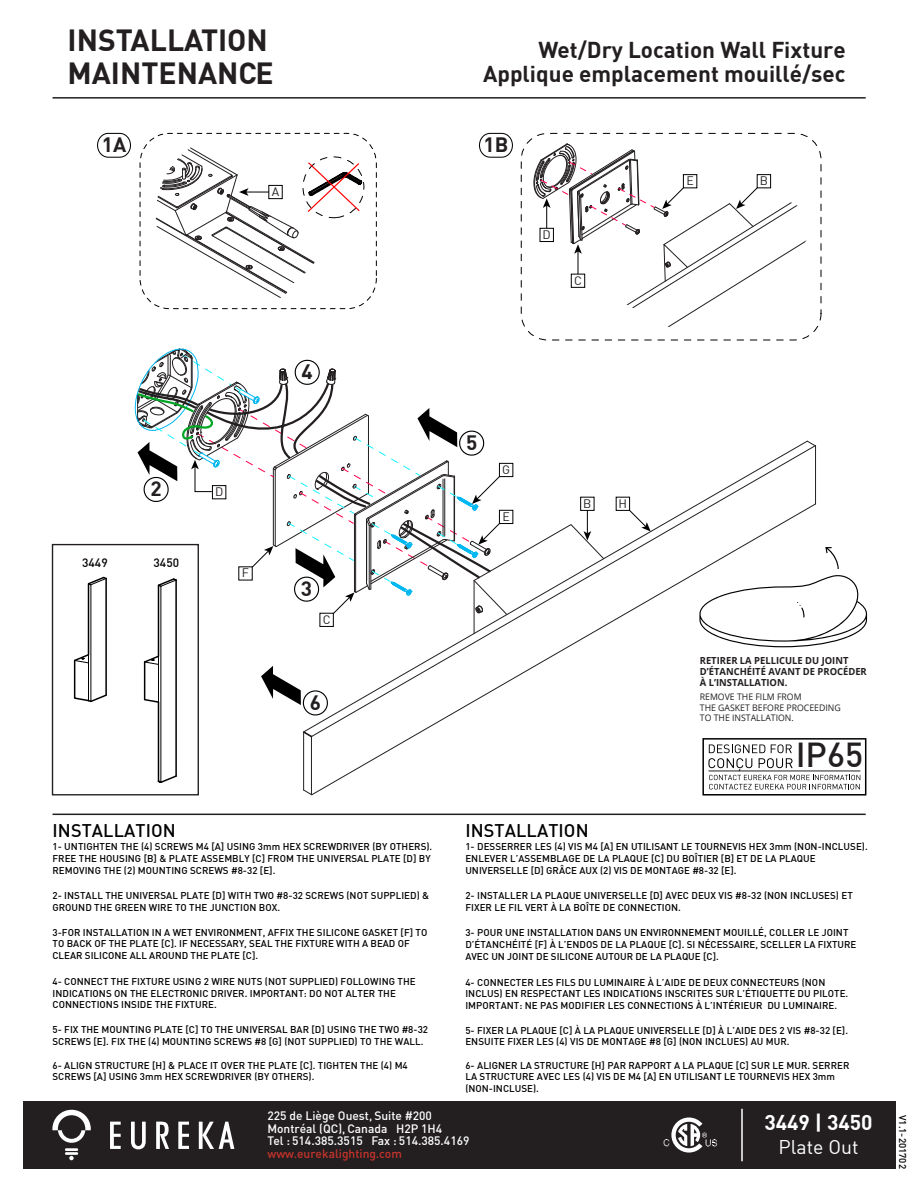
<style>
.page{position:relative;width:918px;height:1188px;background:#fff}
.page>*{position:absolute;margin:0;border:0;box-sizing:border-box;transform-origin:0 0}
.t1{font:500 34.05px "DIN";color:#231f20}
.t2{font:700 30px/33px "DIN";color:#231f20}
.t3{font:700 22.5px/24px "DIN";color:#231f20;text-align:right}
.t4{font:700 21px "DIN";color:#fff}
.t5{font:700 20.4px "DIN";color:#231f20}
.t6{font:19.5px "DIN";color:#fff}
.t7{font:500 18px "DIN";letter-spacing:.005em;color:#000}
.t8{font:12.15px "DIN";color:#231f20}
.t9{font:500 12px/12.8px "DIN";color:#fff}
.t10{font:500 12px "DIN";color:#c6332c}
.t11{font:500 12px "DIN";letter-spacing:.005em;color:#000}
.t12{font:500 9.75px/11.7px "DIN";letter-spacing:.005em;color:#000}
.t13{font:700 9.75px/11.1px "Open Sans";color:#231f20;scale:.96 1}
.t14{font:9px/10.5px "Open Sans";color:#231f20;scale:.96 1}
</style>
<div class="page">
<div style="left:23px;top:1101px;width:872px;height:68px;background:#231f20"></div>
<svg style="left:110px;top:1122px;width:11px;height:27px"></svg>
<svg style="left:178px;top:1122px;width:11px;height:27px"></svg>
<svg style="left:156px;top:1122px;width:13px;height:27px"></svg>
<svg style="left:131px;top:1122px;width:15px;height:27px"></svg>
<svg style="left:199px;top:1122px;width:35px;height:27px"></svg>
<svg style="left:52px;top:1110px;width:39px;height:50px"></svg>
<hr style="left:741px;top:1109px;width:2px;height:52px;background:#fff">
<hr style="left:53px;top:97px;width:813px;height:2px;background:#231f20">
<hr style="left:53px;top:814px;width:813px;height:1px;background:#231f20">
<svg style="left:664px;top:1118px;width:53px;height:35px"></svg>
<svg style="left:816px;top:770px;width:44px;height:20px"></svg>
<hr style="left:708px;top:771px;width:152px;height:1px;background:#231f20">
<div style="left:702px;top:738px;width:164px;height:58px;border:2px solid #000"></div>
<div style="left:97px;top:133px;width:34px;height:25px;border:1px solid #000;border-radius:11px"></div>
<svg style="left:156px;top:147px;width:209px;height:151px"></svg>
<div style="left:140px;top:133px;width:237px;height:176px;border:1px dashed #000;border-radius:30px"></div>
<svg style="left:261px;top:666px;width:42px;height:39px"></svg>
<svg style="left:808px;top:441px;width:7px;height:4px"></svg>
<hr style="left:303px;top:732px;width:1px;height:58px;background:#231f20">
<svg style="left:311px;top:737px;width:505px;height:59px"></svg>
<svg style="left:311px;top:445px;width:505px;height:292px"></svg>
<svg style="left:303px;top:731px;width:10px;height:7px"></svg>
<svg style="left:303px;top:789px;width:9px;height:7px"></svg>
<hr style="left:474px;top:580px;width:1px;height:54px;background:#231f20">
<div style="left:319px;top:613px;width:15px;height:14px;border:1px solid #000"></div>
<div style="left:616px;top:497px;width:14px;height:14px;border:1px solid #000"></div>
<svg style="left:628px;top:509px;width:23px;height:23px"></svg>
<svg style="left:554px;top:143px;width:265px;height:198px"></svg>
<div style="left:757px;top:174px;width:14px;height:14px;border:1px solid #000"></div>
<div style="left:479px;top:133px;width:34px;height:25px;border:1px solid #000;border-radius:11px"></div>
<div style="left:571px;top:274px;width:14px;height:14px;border:1px solid #000"></div>
<svg style="left:533px;top:143px;width:226px;height:139px"></svg>
<div style="left:521px;top:133px;width:300px;height:207px;border:1px dashed #000;border-radius:27px"></div>
<hr style="left:158px;top:702px;width:1px;height:79px;background:#000">
<hr style="left:158px;top:585px;width:1px;height:71px;background:#000">
<svg style="left:157px;top:774px;width:20px;height:9px"></svg>
<hr style="left:161px;top:586px;width:1px;height:196px;background:#000">
<hr style="left:175px;top:580px;width:2px;height:196px;background:#000">
<svg style="left:135px;top:348px;width:470px;height:268px"></svg>
<svg style="left:143px;top:654px;width:17px;height:50px"></svg>
<hr style="left:88px;top:584px;width:1px;height:70px;background:#000">
<hr style="left:91px;top:585px;width:1px;height:117px;background:#000">
<hr style="left:105px;top:579px;width:2px;height:116px;background:#000">
<svg style="left:87px;top:576px;width:20px;height:10px"></svg>
<svg style="left:73px;top:653px;width:34px;height:50px"></svg>
<div style="left:52px;top:544px;width:147px;height:251px;border:1px solid #231f20"></div>
<svg style="left:699px;top:547px;width:168px;height:100px"></svg>
<h2 class="t2" style="left:68px;top:23px;width:208px">INSTALLATION<br>MAINTENANCE</h2>
<h3 class="t3" style="left:483px;top:37px;width:364px">Wet/Dry Location Wall Fixture<br>Applique emplacement mouillé/sec</h3>
<h3 class="t5" style="left:102px;top:131px;width:26px">1A</h3>
<p class="t8" style="left:272px;top:184px;width:9px">A</p>
<h3 class="t5" style="left:484px;top:131px;width:26px">1B</h3>
<p class="t8" style="left:543px;top:227px;width:10px">D</p>
<p class="t8" style="left:574px;top:273px;width:9px">C</p>
<p class="t8" style="left:686px;top:173px;width:9px">E</p>
<p class="t8" style="left:760px;top:173px;width:10px">B</p>
<h3 class="t5" style="left:151px;top:475px;width:13px">2</h3>
<p class="t11" style="left:82px;top:555px;width:27px">3449</p>
<p class="t11" style="left:153px;top:555px;width:27px">3450</p>
<p class="t8" style="left:215px;top:484px;width:10px">D</p>
<p class="t8" style="left:242px;top:565px;width:9px">F</p>
<h3 class="t5" style="left:302px;top:358px;width:13px">4</h3>
<h3 class="t5" style="left:301px;top:575px;width:13px">3</h3>
<p class="t8" style="left:323px;top:612px;width:9px">C</p>
<h3 class="t5" style="left:310px;top:689px;width:13px">6</h3>
<h3 class="t7" style="left:53px;top:819px;width:125px">INSTALLATION</h3>
<p class="t12" style="left:53px;top:841px;width:381px">1- UNTIGHTEN THE (4) SCREWS M4 [A] USING 3mm HEX SCREWDRIVER (BY OTHERS).<br>FREE THE HOUSING [B] &amp; PLATE ASSEMBLY [C] FROM THE UNIVERSAL PLATE [D] BY<br>REMOVING THE (2) MOUNTING SCREWS #8-32 [E].</p>
<p class="t12" style="left:53px;top:889px;width:378px">2- INSTALL THE UNIVERSAL PLATE [D] WITH TWO #8-32 SCREWS (NOT SUPPLIED) &amp;<br>GROUND THE GREEN WIRE TO THE JUNCTION BOX.</p>
<p class="t12" style="left:53px;top:926px;width:376px">3-FOR INSTALLATION IN A WET ENVIRONMENT, AFFIX THE SILICONE GASKET [F] TO<br>TO BACK OF THE PLATE [C]. IF NECESSARY, SEAL THE FIXTURE WITH A BEAD OF<br>CLEAR SILICONE ALL AROUND THE PLATE [C].</p>
<p class="t12" style="left:53px;top:975px;width:365px">4- CONNECT THE FIXTURE USING 2 WIRE NUTS (NOT SUPPLIED) FOLLOWING THE<br>INDICATIONS ON THE ELECTRONIC DRIVER. IMPORTANT: DO NOT ALTER THE<br>CONNECTIONS INSIDE THE FIXTURE.</p>
<p class="t12" style="left:53px;top:1024px;width:377px">5- FIX THE MOUNTING PLATE [C] TO THE UNIVERSAL BAR [D] USING THE TWO #8-32<br>SCREWS [E]. FIX THE (4) MOUNTING SCREWS #8 [G] (NOT SUPPLIED) TO THE WALL.</p>
<p class="t12" style="left:53px;top:1059px;width:357px">6- ALIGN STRUCTURE [H] &amp; PLACE IT OVER THE PLATE [C]. TIGHTEN THE (4) M4<br>SCREWS [A] USING 3mm HEX SCREWDRIVER (BY OTHERS).</p>
<h3 class="t5" style="left:466px;top:429px;width:13px">5</h3>
<p class="t8" style="left:502px;top:462px;width:9px">G</p>
<p class="t8" style="left:502px;top:509px;width:9px">E</p>
<p class="t8" style="left:583px;top:496px;width:10px">B</p>
<p class="t8" style="left:619px;top:496px;width:10px">H</p>
<p class="t13" style="left:700px;top:654px;width:175px">RETIRER LA PELLICULE DU JOINT<br>D’ÉTANCHÉITÉ AVANT DE PROCÉDER<br>À L’INSTALLATION.</p>
<p class="t14" style="left:700px;top:692px;width:148px">REMOVE THE FILM FROM<br>THE GASKET BEFORE PROCEEDING<br>TO THE INSTALLATION.</p>
<h1 class="t1" style="left:796px;top:733px;width:69px">IP65</h1>
<h3 class="t7" style="left:465px;top:819px;width:125px">INSTALLATION</h3>
<p class="t12" style="left:465px;top:841px;width:404px">1- DESSERRER LES (4) VIS M4 [A] EN UTILISANT LE TOURNEVIS HEX 3mm (NON-INCLUSE).<br>ENLEVER L’ASSEMBLAGE DE LA PLAQUE [C] DU BOÎTIER [B] ET DE LA PLAQUE<br>UNIVERSELLE [D] GRÂCE AUX (2) VIS DE MONTAGE #8-32 [E].</p>
<p class="t12" style="left:465px;top:889px;width:389px">2- INSTALLER LA PLAQUE UNIVERSELLE [D] AVEC DEUX VIS #8-32 (NON INCLUSES) ET<br>FIXER LE FIL VERT À LA BOÎTE DE CONNECTION.</p>
<p class="t12" style="left:465px;top:927px;width:393px">3- POUR UNE INSTALLATION DANS UN ENVIRONNEMENT MOUILLÉ, COLLER LE JOINT<br>D’ÉTANCHÉITÉ [F] À L’ENDOS DE LA PLAQUE [C]. SI NÉCESSAIRE, SCELLER LA FIXTURE<br>AVEC UN JOINT DE SILICONE AUTOUR DE LA PLAQUE [C].</p>
<p class="t12" style="left:465px;top:976px;width:384px">4- CONNECTER LES FILS DU LUMINAIRE À L’AIDE DE DEUX CONNECTEURS (NON<br>INCLUS) EN RESPECTANT LES INDICATIONS INSCRITES SUR L’ÉTIQUETTE DU PILOTE.<br>IMPORTANT: NE PAS MODIFIER LES CONNECTIONS À L’INTÉRIEUR DU LUMINAIRE.</p>
<p class="t12" style="left:465px;top:1025px;width:384px;line-height:10.8px">5- FIXER LA PLAQUE [C] À LA PLAQUE UNIVERSELLE [D] À L’AIDE DES 2 VIS #8-32 [E].<br>ENSUITE FIXER LES (4) VIS DE MONTAGE #8 [G] (NON INCLUES) AU MUR.</p>
<p class="t12" style="left:465px;top:1060px;width:386px">6- ALIGNER LA STRUCTURE [H] PAR RAPPORT A LA PLAQUE [C] SUR LE MUR. SERRER<br>LA STRUCTURE AVEC LES (4) VIS DE M4 [A] EN UTILISANT LE TOURNEVIS HEX 3mm (NON-INCLUSE).</p>
<p class="t9" style="left:267px;top:1109px;width:204px">225 de Liège Ouest, Suite #200<br>Montréal (QC), Canada H2P 1H4<br>Tel : 514.385.3515 Fax : 514.385.4169</p>
<p class="t10" style="left:267px;top:1146px;width:136px">www.eurekalighting.com</p>
<h3 class="t4" style="left:764px;top:1108px;width:110px">3449 | 3450</h3>
<h3 class="t6" style="left:779px;top:1135px;width:81px">Plate Out</h3>
<p class="t12" style="left:909px;top:1115px;width:55px;rotate:90deg">V1.1-201702</p>
</div>
